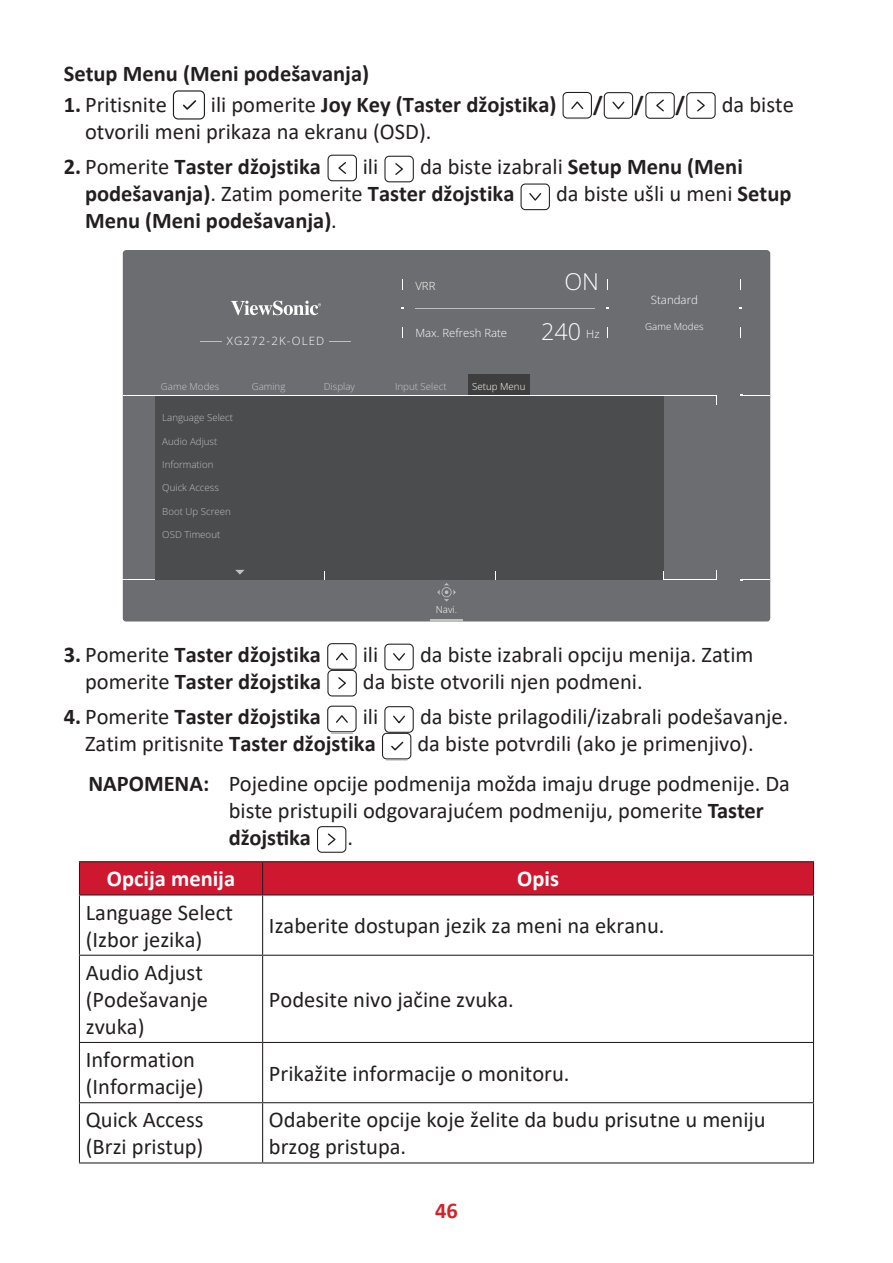
<style>
.page{position:relative;width:893px;height:1263px;background:#fff}
.page>*{position:absolute;margin:0;border:0;box-sizing:border-box;transform-origin:0 0}
.t1{font:300 23.4px/50.4px "Open Sans";color:#fff}
.t2{font:22.5px/27px "Calibri";color:#231f20}
.t3{font:700 22.5px/27px "Calibri";color:#231f20}
.t4{font:700 22.5px "Calibri";color:#fff}
.t5{font:700 22.5px "Calibri";color:#d1232a}
.t6{font:300 11.55px "Open Sans";letter-spacing:.1em;color:#fff}
.t7{font:300 11.55px "Open Sans";color:#fff}
.t8{font:300 11.4px "Open Sans";color:#fff}
.t9{font:300 9.75px "Open Sans";color:#c0c0c0}
.t10{font:300 9.75px "Open Sans";color:#c8c9cb}
.t11{font:300 9.75px "Open Sans";color:#fff}
.s1{font-weight:700}
.s2{font-weight:400}
</style>
<div class="page">
<div style="left:173px;top:90px;width:32px;height:30px;border:1px solid #211e1e;border-radius:5px"></div>
<svg style="left:183px;top:100px;width:14px;height:10px"></svg>
<div style="left:563px;top:92px;width:29px;height:27px;border:1px solid #211e1e;border-radius:4px"></div>
<svg style="left:571px;top:101px;width:13px;height:8px"></svg>
<div style="left:604px;top:92px;width:29px;height:27px;border:1px solid #211e1e;border-radius:4px"></div>
<svg style="left:612px;top:101px;width:13px;height:9px"></svg>
<div style="left:645px;top:92px;width:30px;height:27px;border:1px solid #211e1e;border-radius:4px"></div>
<svg style="left:656px;top:99px;width:8px;height:13px"></svg>
<div style="left:686px;top:92px;width:30px;height:27px;border:1px solid #211e1e;border-radius:4px"></div>
<svg style="left:697px;top:99px;width:8px;height:13px"></svg>
<div style="left:328px;top:155px;width:29px;height:26px;border:1px solid #211e1e;border-radius:4px"></div>
<svg style="left:338px;top:162px;width:8px;height:12px"></svg>
<div style="left:384px;top:156px;width:30px;height:26px;border:1px solid #211e1e;border-radius:4px"></div>
<svg style="left:395px;top:163px;width:8px;height:12px"></svg>
<div style="left:521px;top:183px;width:29px;height:27px;border:1px solid #211e1e;border-radius:4px"></div>
<svg style="left:529px;top:193px;width:13px;height:8px"></svg>
<div style="left:123px;top:250px;width:647px;height:372px;background:#6c6d70"></div>
<div style="left:468px;top:375px;width:61px;height:20px;background:#3e3e3e"></div>
<hr style="left:122px;top:579px;width:594px;height:1px;background:#fff">
<svg style="left:740px;top:394px;width:30px;height:2px"></svg>
<svg style="left:740px;top:579px;width:30px;height:1px"></svg>
<div style="left:155px;top:395px;width:509px;height:184px;background:#4b4c4d"></div>
<hr style="left:123px;top:395px;width:593px;height:1px;background:#fff">
<svg style="left:329px;top:341px;width:22px;height:1px"></svg>
<svg style="left:200px;top:341px;width:22px;height:1px"></svg>
<svg style="left:231px;top:301px;width:90px;height:14px"></svg>
<hr style="left:430px;top:619px;width:32px;height:3px;background:#c0c0c0">
<svg style="left:437px;top:583px;width:19px;height:18px"></svg>
<hr style="left:415px;top:308px;width:180px;height:1px;background:#bfbebe">
<svg style="left:235px;top:570px;width:10px;height:5px"></svg>
<div style="left:327px;top:643px;width:30px;height:27px;border:1px solid #211e1e;border-radius:4px"></div>
<svg style="left:336px;top:652px;width:12px;height:9px"></svg>
<div style="left:384px;top:644px;width:30px;height:26px;border:1px solid #211e1e;border-radius:4px"></div>
<svg style="left:393px;top:653px;width:12px;height:8px"></svg>
<div style="left:327px;top:670px;width:30px;height:26px;border:1px solid #211e1e;border-radius:4px"></div>
<svg style="left:338px;top:677px;width:8px;height:12px"></svg>
<div style="left:327px;top:706px;width:30px;height:26px;border:1px solid #211e1e;border-radius:4px"></div>
<svg style="left:336px;top:715px;width:12px;height:8px"></svg>
<div style="left:384px;top:706px;width:30px;height:27px;border:1px solid #211e1e;border-radius:4px"></div>
<svg style="left:393px;top:715px;width:12px;height:9px"></svg>
<div style="left:382px;top:733px;width:29px;height:26px;border:1px solid #211e1e;border-radius:4px"></div>
<svg style="left:391px;top:741px;width:13px;height:10px"></svg>
<div style="left:317px;top:826px;width:29px;height:27px;border:1px solid #211e1e;border-radius:4px"></div>
<svg style="left:327px;top:833px;width:9px;height:13px"></svg>
<div style="left:80px;top:862px;width:733px;height:32px;background:#ce182f"></div>
<hr style="left:79px;top:861px;width:184px;height:1px;background:#231f20">
<hr style="left:79px;top:862px;width:1px;height:32px;background:#231f20">
<hr style="left:263px;top:861px;width:551px;height:1px;background:#231f20">
<hr style="left:262px;top:862px;width:1px;height:32px;background:#231f20">
<hr style="left:813px;top:862px;width:1px;height:32px;background:#231f20">
<hr style="left:79px;top:894px;width:184px;height:1px;background:#231f20">
<hr style="left:79px;top:895px;width:1px;height:60px;background:#231f20">
<hr style="left:263px;top:894px;width:551px;height:1px;background:#231f20">
<hr style="left:262px;top:895px;width:1px;height:60px;background:#231f20">
<hr style="left:813px;top:895px;width:1px;height:60px;background:#231f20">
<hr style="left:79px;top:955px;width:184px;height:1px;background:#231f20">
<hr style="left:79px;top:956px;width:1px;height:86px;background:#231f20">
<hr style="left:263px;top:955px;width:551px;height:1px;background:#231f20">
<hr style="left:262px;top:956px;width:1px;height:86px;background:#231f20">
<hr style="left:813px;top:956px;width:1px;height:86px;background:#231f20">
<hr style="left:79px;top:1042px;width:184px;height:1px;background:#231f20">
<hr style="left:79px;top:1043px;width:1px;height:59px;background:#231f20">
<hr style="left:263px;top:1042px;width:551px;height:1px;background:#231f20">
<hr style="left:262px;top:1043px;width:1px;height:59px;background:#231f20">
<hr style="left:813px;top:1043px;width:1px;height:59px;background:#231f20">
<hr style="left:79px;top:1102px;width:184px;height:1px;background:#231f20">
<hr style="left:79px;top:1103px;width:1px;height:59px;background:#231f20">
<hr style="left:263px;top:1102px;width:551px;height:1px;background:#231f20">
<hr style="left:262px;top:1103px;width:1px;height:59px;background:#231f20">
<hr style="left:813px;top:1103px;width:1px;height:59px;background:#231f20">
<hr style="left:79px;top:1162px;width:184px;height:1px;background:#231f20">
<hr style="left:263px;top:1162px;width:551px;height:1px;background:#231f20">
<p class="t3" style="left:64px;top:59px;width:307px">Setup Menu (Meni podešavanja)</p>
<p class="t2" style="left:64px;top:90px;width:105px"><span class="s1">1.</span> Pritisnite</p>
<p class="t3" style="left:211px;top:91px;width:347px"><span class="s2">ili pomerite</span> Joy Key (Taster džojstika)</p>
<p class="t3" style="left:593px;top:91px;width:11px">/</p>
<p class="t3" style="left:634px;top:91px;width:11px">/</p>
<p class="t3" style="left:675px;top:91px;width:11px">/</p>
<p class="t2" style="left:722px;top:90px;width:74px">da biste</p>
<p class="t2" style="left:85px;top:117px;width:348px">otvorili meni prikaza na ekranu (OSD).</p>
<p class="t3" style="left:64px;top:153px;width:259px">2. <span class="s2">Pomerite</span> Taster džojstika</p>
<p class="t2" style="left:363px;top:153px;width:17px">ili</p>
<p class="t3" style="left:85px;top:153px;width:659px;text-indent:335px"><span class="s2">da biste izabrali</span> Setup Menu (Meni podešavanja)<span class="s2">. Zatim pomerite</span> Taster džojstika</p>
<p class="t2" style="left:556px;top:180px;width:237px">da biste ušli u meni <span class="s1">Setup</span></p>
<p class="t3" style="left:85px;top:207px;width:253px">Menu (Meni podešavanja)<span class="s2">.</span></p>
<p class="t6" style="left:227px;top:333px;width:99px">XG272-2K-OLED</p>
<p class="t1" style="left:541px;top:256px;width:59px;text-indent:23px">ON<br>240</p>
<p class="t8" style="left:415px;top:278px;width:22px">VRR</p>
<p class="t8" style="left:415px;top:325px;width:93px">Max. Refresh Rate</p>
<p class="t8" style="left:586px;top:326px;width:15px">Hz</p>
<p class="t10" style="left:161px;top:380px;width:60px">Game Modes</p>
<p class="t10" style="left:252px;top:380px;width:35px">Gaming</p>
<p class="t10" style="left:324px;top:380px;width:33px">Display</p>
<p class="t10" style="left:395px;top:380px;width:53px">Input Select</p>
<p class="t11" style="left:472px;top:380px;width:55px">Setup Menu</p>
<p class="t9" style="left:162px;top:411px;width:72px">Language Select</p>
<p class="t9" style="left:162px;top:434px;width:57px">Audio Adjust</p>
<p class="t9" style="left:162px;top:458px;width:53px">Information</p>
<p class="t9" style="left:162px;top:481px;width:58px">Quick Access</p>
<p class="t9" style="left:162px;top:504px;width:70px">Boot Up Screen</p>
<p class="t9" style="left:162px;top:528px;width:59px">OSD Timeout</p>
<p class="t11" style="left:436px;top:603px;width:23px">Navi.</p>
<p class="t7" style="left:651px;top:292px;width:49px">Standard</p>
<p class="t11" style="left:645px;top:320px;width:60px">Game Modes</p>
<p class="t3" style="left:64px;top:640px;width:259px">3. <span class="s2">Pomerite</span> Taster džojstika</p>
<p class="t2" style="left:363px;top:640px;width:17px">ili</p>
<p class="t2" style="left:420px;top:640px;width:335px">da biste izabrali opciju menija. Zatim</p>
<p class="t3" style="left:85px;top:667px;width:238px"><span class="s2">pomerite</span> Taster džojstika</p>
<p class="t2" style="left:363px;top:667px;width:281px">da biste otvorili njen podmeni.</p>
<p class="t3" style="left:64px;top:703px;width:259px">4. <span class="s2">Pomerite</span> Taster džojstika</p>
<p class="t2" style="left:363px;top:702px;width:17px">ili</p>
<p class="t2" style="left:420px;top:702px;width:370px">da biste prilagodili/izabrali podešavanje.</p>
<p class="t2" style="left:85px;top:729px;width:292px">Zatim pritisnite <span class="s1">Taster džojstika</span></p>
<p class="t2" style="left:88px;top:723px;width:703px;line-height:39.8px;text-indent:329px">da biste potvrdili (ako je primenjivo).<br><span class="s1">NAPOMENA:</span> Pojedine opcije podmenija možda imaju druge podmenije. Da</p>
<p class="t2" style="left:229px;top:796px;width:536px">biste pristupili odgovarajućem podmeniju, pomerite <span class="s1">Taster džojstika</span></p>
<p class="t2" style="left:347px;top:823px;width:7px">.</p>
<p class="t4" style="left:107px;top:863px;width:130px">Opcija menija</p>
<p class="t4" style="left:517px;top:863px;width:43px">Opis</p>
<p class="t2" style="left:86px;top:898px;width:149px">Language Select (Izbor jezika)</p>
<p class="t2" style="left:269px;top:912px;width:397px">Izaberite dostupan jezik za meni na ekranu.</p>
<p class="t2" style="left:86px;top:958px;width:124px">Audio Adjust (Podešavanje zvuka)</p>
<p class="t2" style="left:86px;top:1046px;width:119px">Information (Informacije)</p>
<p class="t2" style="left:269px;top:985px;width:246px">Podesite nivo jačine zvuka.</p>
<p class="t2" style="left:269px;top:1059px;width:302px">Prikažite informacije o monitoru.</p>
<p class="t2" style="left:86px;top:1106px;width:119px">Quick Access (Brzi pristup)</p>
<p class="t2" style="left:269px;top:1106px;width:498px">Odaberite opcije koje želite da budu prisutne u meniju brzog pristupa.</p>
<p class="t5" style="left:435px;top:1194px;width:24px">46</p>
</div>
